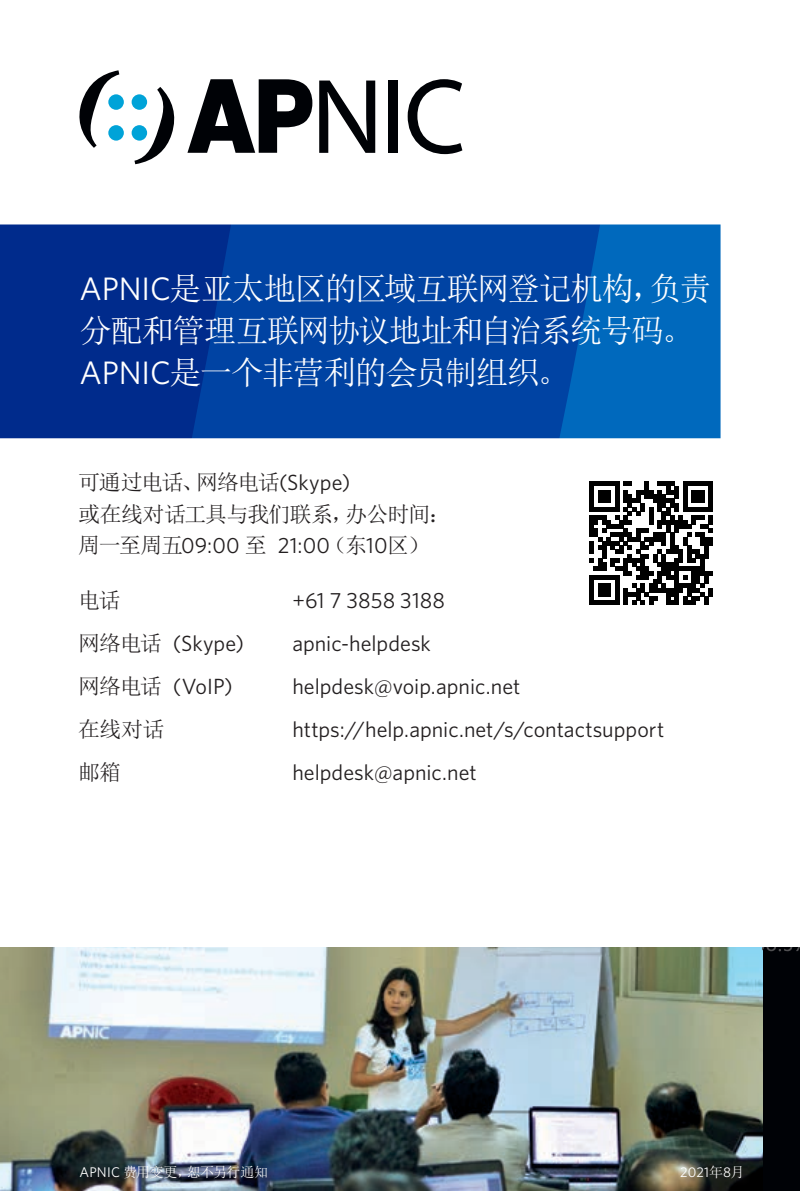
<style>
.page{position:relative;width:800px;height:1191px;background:#fff}
.page>*{position:absolute;margin:0;border:0;box-sizing:border-box;transform-origin:0 0}
.t1{font:32.4px/42px "Sim Sun";letter-spacing:-.05em;color:#fff}
.t2{font:22px "Whitney";color:#231f20}
.t3{font:22px/31.6px "Sim Sun";letter-spacing:-.045em;color:#231f20}
.t4{font:14px "Sim Sun";letter-spacing:-.04em;color:#fff}
.t5{font:14px "Whitney";color:#fff}
.s1{font-family:"Whitney"}
.s2{font-family:"Sim Sun"}
</style>
<div class="page">
<svg style="left:0;top:224px;width:720px;height:214px;background:#0043a1"></svg>
<div style="left:0;top:947px;width:799px;height:244px;background:#000206"></div>
<img style="left:0;top:947px;width:762px;height:244px">
<svg style="left:187px;top:79px;width:125px;height:74px"></svg>
<svg style="left:79px;top:70px;width:45px;height:78px"></svg>
<svg style="left:132px;top:87px;width:43px;height:77px"></svg>
<svg style="left:319px;top:81px;width:56px;height:72px"></svg>
<div style="left:388px;top:81px;width:10px;height:72px;background:#000206"></div>
<svg style="left:407px;top:79px;width:55px;height:75px"></svg>
<div style="left:79px;top:1164px;width:197px;height:24px;background:#231f20;opacity:.75"></div>
<div style="left:679px;top:1164px;width:71px;height:23px;background:#231f20;opacity:.75"></div>
<svg style="left:589px;top:482px;width:123px;height:123px"></svg>
<svg style="left:762px;top:947px;width:37px;height:4px"></svg>
<h1 class="t1" style="left:79px;top:268px;width:633px"><span class="s1">APNIC</span>是亚太地区的区域互联网登记机构，负责分配和管理互联网协议地址和自治系统号码。<br><span class="s1">APNIC</span>是一个非营利的会员制组织。</h1>
<p class="t3" style="left:78px;top:466px;width:374px">可通过电话、网络电话<span class="s1">(Skype)<br></span>或在线对话工具与我们联系，办公时间：</p>
<p class="t2" style="left:78px;top:531px;width:353px"><span class="s2">周一至周五</span>09:00 <span class="s2">至</span> 21:00<span class="s2">（东</span>10<span class="s2">区）</span></p>
<p class="t3" style="left:78px;top:584px;width:44px">电话</p>
<p class="t2" style="left:292px;top:585px;width:154px">+61 7 3858 3188</p>
<p class="t2" style="left:78px;top:628px;width:167px"><span class="s2">网络电话</span> (Skype)</p>
<p class="t2" style="left:292px;top:628px;width:140px">apnic-helpdesk</p>
<p class="t2" style="left:78px;top:671px;width:156px"><span class="s2">网络电话</span> (VoIP)</p>
<p class="t2" style="left:292px;top:671px;width:229px">helpdesk@voip.apnic.net</p>
<p class="t3" style="left:78px;top:713px;width:88px">在线对话</p>
<p class="t2" style="left:292px;top:714px;width:373px">https://help.apnic.net/s/contactsupport</p>
<p class="t3" style="left:78px;top:756px;width:44px">邮箱</p>
<p class="t2" style="left:292px;top:757px;width:186px">helpdesk@apnic.net</p>
<p class="t4" style="left:79px;top:1165px;width:190px"><span class="s1">APNIC</span> 费用变更，恕不另行通知</p>
<p class="t5" style="left:680px;top:1163px;width:66px">2021<span class="s2">年</span>8<span class="s2">月</span></p>
</div>
